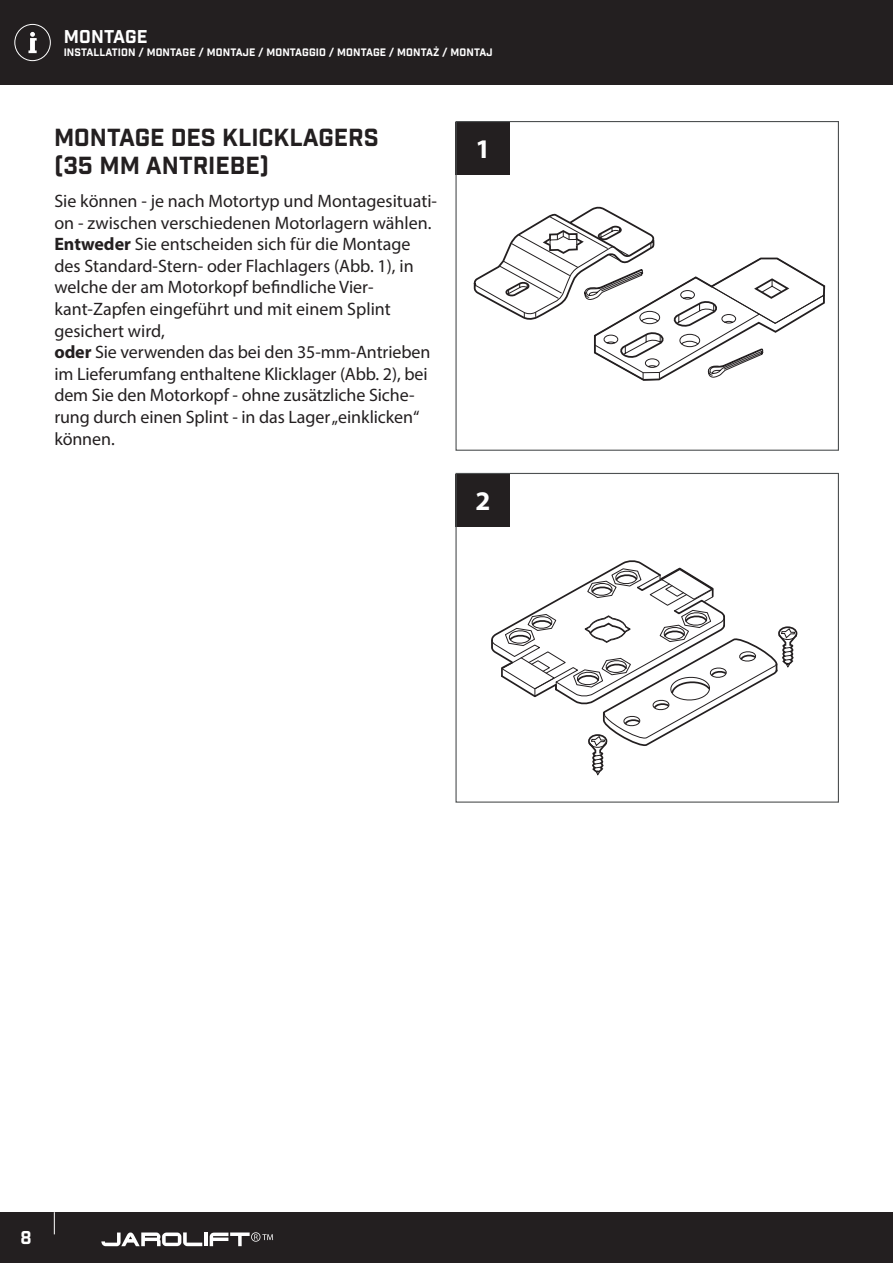
<style>
.page{position:relative;width:893px;height:1263px;background:#fff}
.page>*{position:absolute;margin:0;border:0;box-sizing:border-box;transform-origin:0 0}
.t1{font:700 27px "Myriad Pro";color:#fff}
.t2{font:24px/28.8px "Industry Inc Base";color:#231f20}
.t3{font:18px/21.6px "Myriad Pro";color:#231f20}
.t4{font:18px "Industry Inc Base";letter-spacing:.01em;color:#fff}
.t5{font:10.5px "Industry Inc Base";letter-spacing:.01em;color:#fff}
.s1{font-weight:700}
</style>
<div class="page">
<div style="left:0;top:1212px;width:893px;height:51px;background:#231f20"></div>
<div style="left:0;top:0;width:893px;height:85px;background:#231f20"></div>
<svg style="left:54px;top:1212px;width:1px;height:22px"></svg>
<svg style="left:28px;top:32px;width:9px;height:21px"></svg>
<div style="left:14px;top:24px;width:37px;height:37px;border:1px solid #fff;border-radius:50%"></div>
<svg style="left:101px;top:1232px;width:101px;height:14px"></svg>
<hr style="left:204px;top:1232px;width:4px;height:14px;background:#fff">
<svg style="left:210px;top:1232px;width:63px;height:14px"></svg>
<div style="left:455px;top:474px;width:55px;height:52px;background:#231f20"></div>
<div style="left:455px;top:473px;width:384px;height:330px;border:1px solid #4e5152"></div>
<div style="left:455px;top:122px;width:55px;height:53px;background:#231f20"></div>
<div style="left:455px;top:121px;width:384px;height:330px;border:1px solid #4e5152"></div>
<svg style="left:474px;top:207px;width:351px;height:174px"></svg>
<svg style="left:491px;top:560px;width:306px;height:215px"></svg>
<p class="t4" style="left:64px;top:26px;width:85px">MONTAGE</p>
<p class="t5" style="left:64px;top:45px;width:430px">INSTALLATION / MONTAGE / MONTAJE / MONTAGGIO / MONTAGE / MONTAŻ / MONTAJ</p>
<h2 class="t2" style="left:54px;top:124px;width:326px">MONTAGE DES KLICKLAGERS (35 MM ANTRIEBE)</h2>
<p class="t3" style="left:54px;top:190px;width:384px">Sie können - je nach Motortyp und Montagesituati&shy;on - zwischen verschiedenen Motorlagern wählen.<br><span class="s1">Entweder</span> Sie entscheiden sich für die Montage des Standard-Stern- oder Flachlagers (Abb. 1), in welche der am Motorkopf befindliche Vier&shy;kant-Zapfen eingeführt und mit einem Splint gesichert wird,<br><span class="s1">oder</span> Sie verwenden das bei den 35-mm-Antrieben im Lieferumfang enthaltene Klicklager (Abb. 2), bei dem Sie den Motorkopf - ohne zusätzliche Siche&shy;rung durch einen Splint - in das Lager „einklicken“ können.</p>
<h1 class="t1" style="left:475px;top:131px;width:16px">1</h1>
<h1 class="t1" style="left:475px;top:483px;width:16px">2</h1>
<p class="t4" style="left:21px;top:1227px;width:13px">8</p>
</div>
